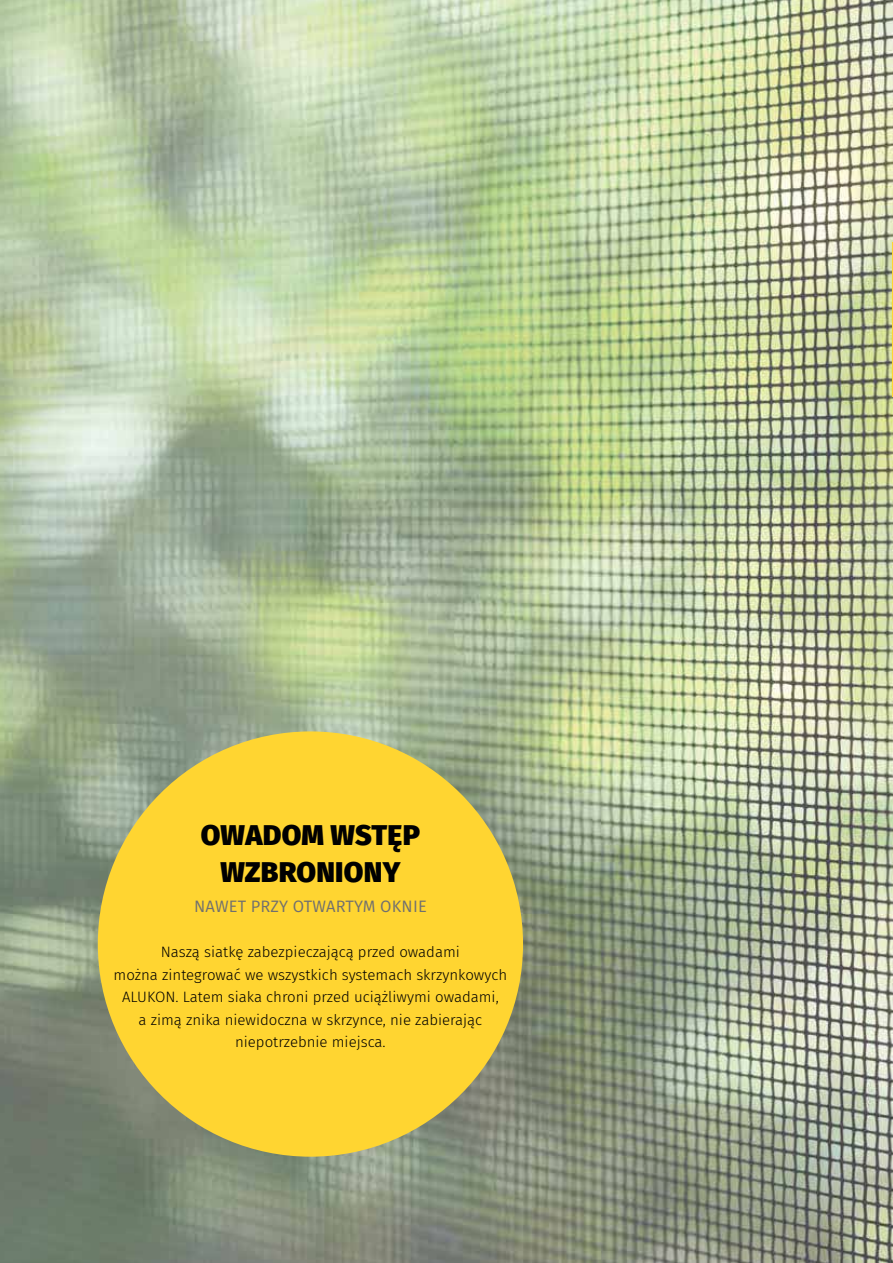
<style>
.page{position:relative;width:893px;height:1263px;background:#fff}
.page>*{position:absolute;margin:0;border:0;box-sizing:border-box;transform-origin:0 0}
.t1{font:800 28.5px/37.5px "Fira Sans";letter-spacing:.01em;color:#000;text-align:center}
.t2{font:16.5px "Fira Sans";letter-spacing:.01em;color:#706f6f}
.t3{font:300 15px/22.5px "Fira Sans";color:#000;text-align:center}
</style>
<div class="page">
<img style="left:0;top:0;width:893px;height:1263px">
<div style="left:98px;top:731px;width:425px;height:426px;background:#ffd531;border-radius:50%"></div>
<hr style="left:892px;top:242px;width:1px;height:155px;background:#ffd531">
<h1 class="t1" style="left:201px;top:813px;width:221px">OWADOM WSTĘP<br>WZBRONIONY</h1>
<p class="t2" style="left:194px;top:894px;width:234px">NAWET PRZY OTWARTYM OKNIE</p>
<p class="t3" style="left:114px;top:941px;width:395px">Naszą siatkę zabezpieczającą przed owadami<br>można zintegrować we wszystkich systemach skrzynkowych ALUKON. Latem siaka chroni przed uciążliwymi owadami,<br>a zimą znika niewidoczna w skrzynce, nie zabierając niepotrzebnie miejsca.</p>
</div>
